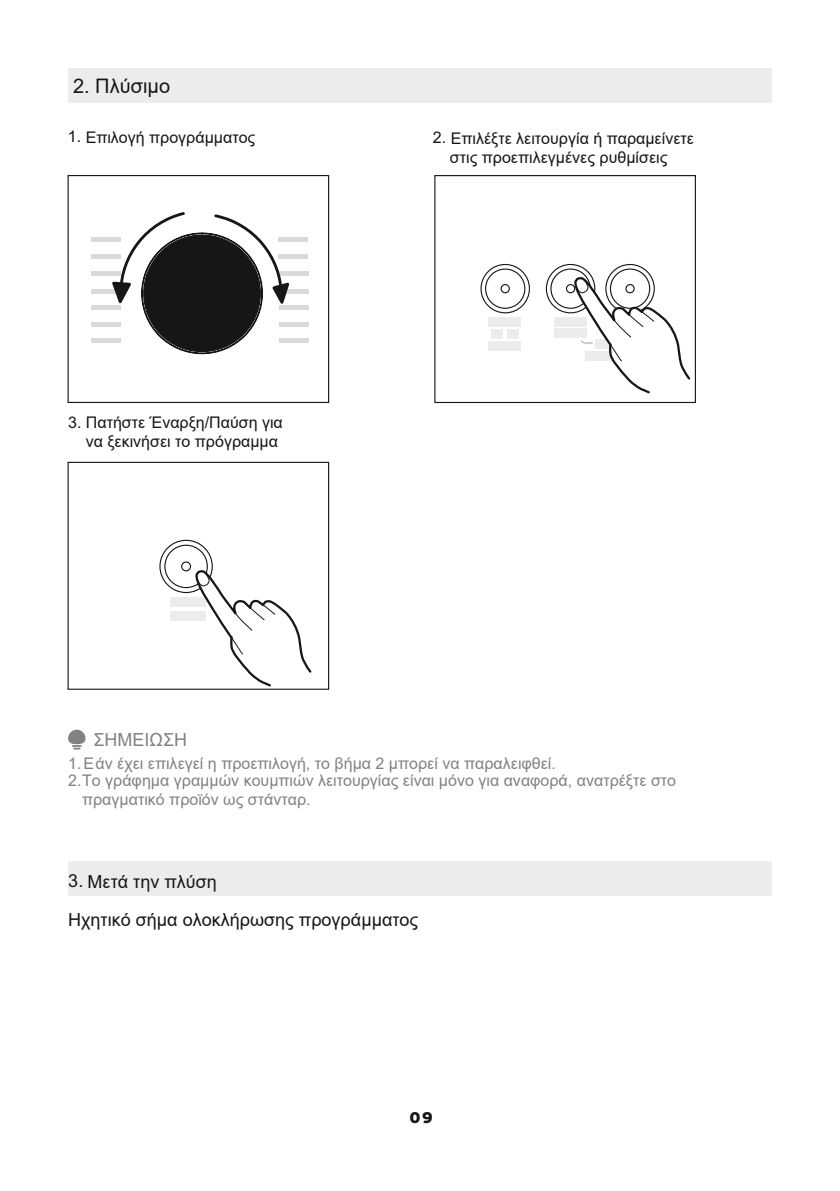
<style>
.page{position:relative;width:840px;height:1191px;background:#fff}
.page>*{position:absolute;margin:0;border:0;box-sizing:border-box;transform-origin:0 0}
.t1{font:20px "Arial";color:#151616}
.t2{font:18px/38.2px "Arial";color:#151616}
.t3{font:18px "Arial";color:#818281}
.t4{font:16px/16.6px "Arial";color:#818281}
.t5{font:16px/19.2px "Arial";color:#151616;text-align:center}
.t6{font:900 16px "PF Beau Sans Pro";color:#151616}
</style>
<div class="page">
<div style="left:68px;top:861px;width:703px;height:34px;background:#ececec"></div>
<div style="left:67px;top:462px;width:262px;height:228px;border:1px solid #151616"></div>
<div style="left:91px;top:237px;width:29px;height:5px;background:#d9d9da"></div>
<hr style="left:91px;top:254px;width:29px;height:4px;background:#d9d9da">
<div style="left:92px;top:271px;width:29px;height:5px;background:#d9d9da"></div>
<hr style="left:92px;top:289px;width:29px;height:4px;background:#d9d9da">
<hr style="left:92px;top:306px;width:29px;height:4px;background:#d9d9da">
<hr style="left:92px;top:322px;width:29px;height:4px;background:#d9d9da">
<hr style="left:92px;top:338px;width:29px;height:4px;background:#d9d9da">
<div style="left:279px;top:237px;width:29px;height:5px;background:#d9d9da"></div>
<hr style="left:279px;top:254px;width:29px;height:4px;background:#d9d9da">
<div style="left:279px;top:271px;width:29px;height:5px;background:#d9d9da"></div>
<hr style="left:279px;top:289px;width:29px;height:4px;background:#d9d9da">
<hr style="left:279px;top:306px;width:29px;height:4px;background:#d9d9da">
<hr style="left:279px;top:322px;width:29px;height:4px;background:#d9d9da">
<hr style="left:279px;top:338px;width:29px;height:4px;background:#d9d9da">
<div style="left:67px;top:175px;width:262px;height:228px;border:1px solid #151616"></div>
<svg style="left:110px;top:212px;width:182px;height:143px"></svg>
<div style="left:68px;top:68px;width:703px;height:34px;background:#ececec"></div>
<div style="left:434px;top:175px;width:261px;height:228px;border:1px solid #151616"></div>
<svg style="left:68px;top:729px;width:17px;height:20px"></svg>
<div style="left:480px;top:264px;width:49px;height:49px;border:1px solid #151616;border-radius:50%"></div>
<div style="left:485px;top:268px;width:40px;height:41px;border:1px solid #151616;border-radius:50%"></div>
<div style="left:500px;top:284px;width:9px;height:9px;border:1px solid #151616;border-radius:50%"></div>
<div style="left:545px;top:264px;width:50px;height:49px;border:1px solid #151616;border-radius:50%"></div>
<div style="left:550px;top:268px;width:40px;height:41px;border:1px solid #151616;border-radius:50%"></div>
<div style="left:565px;top:284px;width:10px;height:9px;border:1px solid #151616;border-radius:50%"></div>
<div style="left:609px;top:268px;width:41px;height:41px;border:1px solid #151616;border-radius:50%"></div>
<div style="left:553px;top:317px;width:33px;height:9px;background:#ececec"></div>
<div style="left:488px;top:317px;width:33px;height:9px;background:#ececec"></div>
<div style="left:488px;top:341px;width:33px;height:9px;background:#ececec"></div>
<div style="left:491px;top:330px;width:11px;height:9px;background:#ececec"></div>
<div style="left:507px;top:330px;width:12px;height:9px;background:#ececec"></div>
<div style="left:553px;top:328px;width:33px;height:9px;background:#ececec"></div>
<svg style="left:574px;top:277px;width:122px;height:118px"></svg>
<div style="left:159px;top:540px;width:54px;height:53px;border:1px solid #151616;border-radius:50%"></div>
<div style="left:164px;top:544px;width:44px;height:44px;border:1px solid #151616;border-radius:50%"></div>
<div style="left:181px;top:561px;width:10px;height:10px;border:1px solid #151616;border-radius:50%"></div>
<div style="left:170px;top:597px;width:36px;height:10px;background:#ececec"></div>
<div style="left:170px;top:611px;width:36px;height:9px;background:#ececec"></div>
<svg style="left:195px;top:570px;width:135px;height:118px"></svg>
<p class="t1" style="left:73px;top:79px;width:99px">2. Πλύσιμο</p>
<p class="t5" style="left:68px;top:129px;width:189px">1. Επιλογή προγράμματος</p>
<p class="t5" style="left:432px;top:130px;width:262px">2. Επιλέξτε λειτουργία ή παραμείνετε στις προεπιλεγμένες ρυθμίσεις</p>
<p class="t5" style="left:68px;top:414px;width:216px;text-align:right">3. Πατήστε Έναρξη/Παύση για να ξεκινήσει το πρόγραμμα</p>
<p class="t3" style="left:93px;top:727px;width:95px">ΣΗΜΕΙΩΣΗ</p>
<p class="t4" style="left:68px;top:756px;width:609px">1.Εάν έχει επιλεγεί η προεπιλογή, το βήμα 2 μπορεί να παραλειφθεί.<br>2.Το γράφημα γραμμών κουμπιών λειτουργίας είναι μόνο για αναφορά, ανατρέξτε στο</p>
<p class="t4" style="left:82px;top:791px;width:230px">πραγματικό προϊόν ως στάνταρ.</p>
<p class="t2" style="left:68px;top:864px;width:351px">3. Μετά την πλύση<br>Ηχητικό σήμα ολοκλήρωσης προγράμματος</p>
<p class="t6" style="left:409px;top:1110px;width:25px">09</p>
</div>
